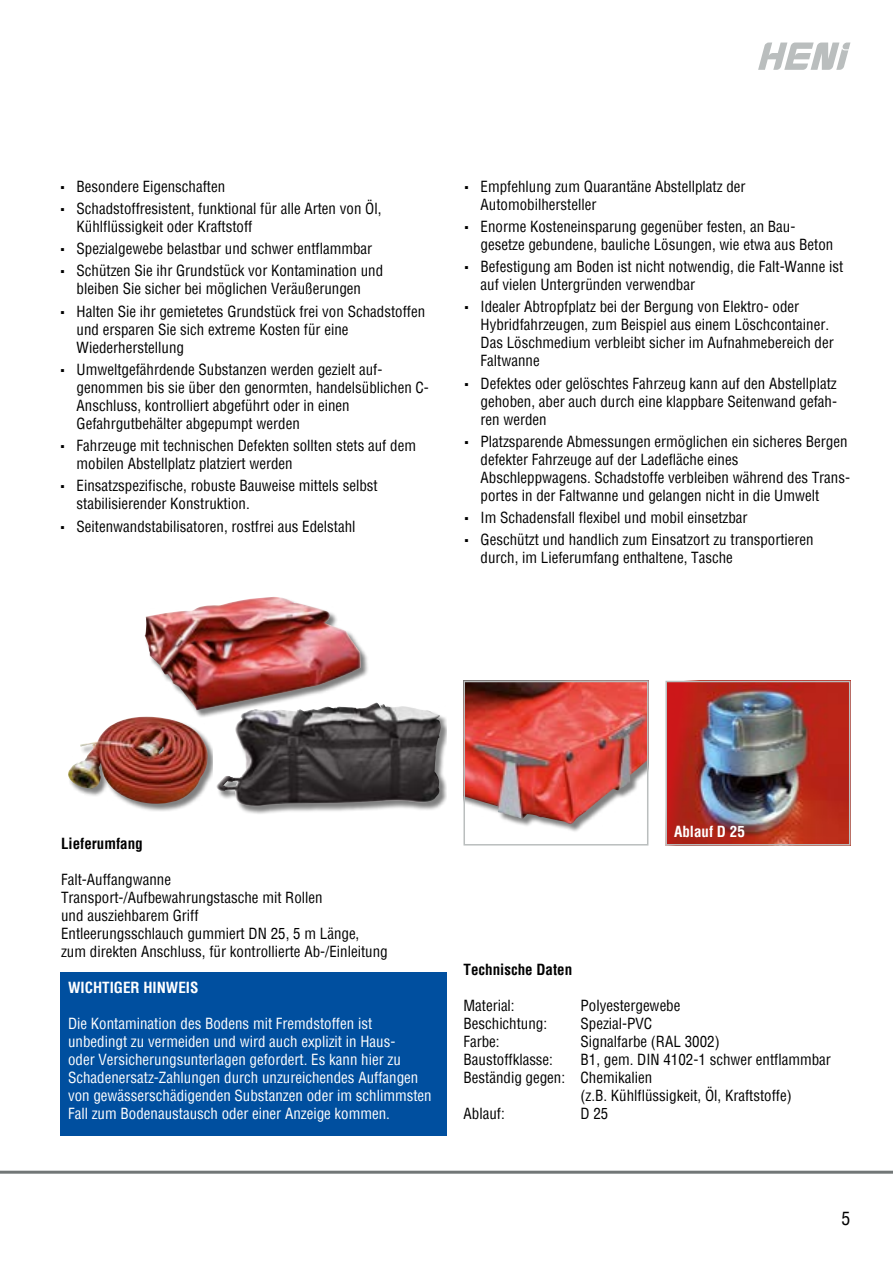
<style>
.page{position:relative;width:893px;height:1263px;background:#fff}
.page>*{position:absolute;margin:0;border:0;box-sizing:border-box;transform-origin:0 0}
.t1{font:condensed 18px "Helvetica";color:#000}
.t2{font:condensed 15px/18px "Helvetica";color:#000}
.t3{font:condensed 15px/18px "Helvetica";color:#fff}
.t4{font:700 condensed 15px "Helvetica";color:#000}
.t5{font:700 condensed 15px "Helvetica";color:#fff}
.s1{font-family:"The Sans C4 s";font-weight:300;font-stretch:normal}
</style>
<div class="page">
<hr style="left:0;top:1171px;width:893px;height:3px;background:#727777">
<svg style="left:758px;top:43px;width:92px;height:27px"></svg>
<div style="left:60px;top:972px;width:386px;height:163px;background:#004f9f"></div>
<div style="left:217px;top:703px;width:229px;height:111px;background:#000;opacity:.5"></div>
<img style="left:216px;top:703px;width:161px;height:88px">
<div style="left:68px;top:717px;width:145px;height:94px;background:#000;opacity:.5"></div>
<img style="left:68px;top:717px;width:141px;height:88px">
<div style="left:146px;top:597px;width:223px;height:121px;background:#000;opacity:.5"></div>
<img style="left:144px;top:597px;width:217px;height:114px">
<img style="left:668px;top:684px;width:179px;height:158px">
<div style="left:665px;top:681px;width:185px;height:164px;border:2px solid #babebe"></div>
<div style="left:463px;top:681px;width:185px;height:152px;background:#000;opacity:.5"></div>
<img style="left:466px;top:684px;width:179px;height:140px">
<div style="left:463px;top:681px;width:185px;height:164px;border:2px solid #babebe"></div>
<p class="t2" style="left:60px;top:177px;width:167px"><span class="s1">▪</span> Besondere Eigenschaften</p>
<p class="t2" style="left:77px;top:199px;width:306px;text-indent:-17px"><span class="s1">▪</span> Schadstoffresistent, funktional für alle Arten von Öl,<br>Kühlflüssigkeit oder Kraftstoff</p>
<p class="t2" style="left:60px;top:239px;width:314px"><span class="s1">▪</span> Spezialgewebe belastbar und schwer entflammbar</p>
<p class="t2" style="left:60px;top:262px;width:325px;text-align:center"><span class="s1">▪</span> Schützen Sie ihr Grundstück vor Kontamination und bleiben Sie sicher bei möglichen Veräußerungen</p>
<p class="t2" style="left:77px;top:302px;width:350px;text-indent:-17px"><span class="s1">▪</span> Halten Sie ihr gemietetes Grundstück frei von Schadstoffen und ersparen Sie sich extreme Kosten für eine<br>Wiederherstellung</p>
<p class="t2" style="left:77px;top:360px;width:354px;text-indent:-17px"><span class="s1">▪</span> Umweltgefährdende Substanzen werden gezielt auf&shy;genommen bis sie über den genormten, handelsüblichen C-Anschluss, kontrolliert abgeführt oder in einen Gefahrgutbehälter abgepumpt werden</p>
<p class="t2" style="left:77px;top:436px;width:341px;text-indent:-17px"><span class="s1">▪</span> Fahrzeuge mit technischen Defekten sollten stets auf dem mobilen Abstellplatz platziert werden</p>
<p class="t2" style="left:77px;top:477px;width:303px;text-indent:-17px"><span class="s1">▪</span> Einsatzspezifische, robuste Bauweise mittels selbst stabilisierender Konstruktion.</p>
<p class="t2" style="left:60px;top:517px;width:298px"><span class="s1">▪</span> Seitenwandstabilisatoren, rostfrei aus Edelstahl</p>
<p class="t2" style="left:480px;top:177px;width:266px;text-indent:-17px"><span class="s1">▪</span> Empfehlung zum Quarantäne Abstellplatz der<br>Automobilhersteller</p>
<p class="t2" style="left:480px;top:217px;width:354px;text-indent:-17px"><span class="s1">▪</span> Enorme Kosteneinsparung gegenüber festen, an Bau&shy;gesetze gebundene, bauliche Lösungen, wie etwa aus Beton</p>
<p class="t2" style="left:480px;top:257px;width:364px;text-indent:-17px"><span class="s1">▪</span> Befestigung am Boden ist nicht notwendig, die Falt-Wanne ist auf vielen Untergründen verwendbar</p>
<p class="t2" style="left:480px;top:298px;width:355px;text-indent:-17px"><span class="s1">▪</span> Idealer Abtropfplatz bei der Bergung von Elektro- oder Hybridfahrzeugen, zum Beispiel aus einem Löschcontainer.<br>Das Löschmedium verbleibt sicher im Aufnahmebereich der Faltwanne</p>
<p class="t2" style="left:480px;top:374px;width:358px;text-align:justify;text-indent:-17px"><span class="s1">▪</span> Defektes oder gelöschtes Fahrzeug kann auf den Abstellplatz gehoben, aber auch durch eine klappbare Seitenwand gefah&shy;ren werden</p>
<p class="t2" style="left:480px;top:432px;width:371px;text-indent:-17px"><span class="s1">▪</span> Platzsparende Abmessungen ermöglichen ein sicheres Bergen defekter Fahrzeuge auf der Ladefläche eines Abschleppwagens. Schadstoffe verbleiben während des Trans&shy;portes in der Faltwanne und gelangen nicht in die Umwelt</p>
<p class="t2" style="left:463px;top:508px;width:286px"><span class="s1">▪</span> Im Schadensfall flexibel und mobil einsetzbar</p>
<p class="t2" style="left:480px;top:531px;width:335px;text-indent:-17px"><span class="s1">▪</span> Geschützt und handlich zum Einsatzort zu transportieren durch, im Lieferumfang enthaltene, Tasche</p>
<p class="t4" style="left:61px;top:833px;width:83px">Lieferumfang</p>
<p class="t2" style="left:61px;top:870px;width:328px">Falt-Auffangwanne<br>Transport-/Aufbewahrungstasche mit Rollen<br>und ausziehbarem Griff<br>Entleerungsschlauch gummiert DN 25, 5 m Länge, zum direkten Anschluss, für kontrollierte Ab-/Einleitung</p>
<p class="t5" style="left:68px;top:977px;width:132px">WICHTIGER HINWEIS</p>
<p class="t3" style="left:68px;top:1014px;width:365px">Die Kontamination des Bodens mit Fremdstoffen ist unbedingt zu vermeiden und wird auch explizit in Haus-<br>oder Versicherungsunterlagen gefordert. Es kann hier zu Schadenersatz-Zahlungen durch unzureichendes Auffangen von gewässerschädigenden Substanzen oder im schlimmsten Fall zum Bodenaustausch oder einer Anzeige kommen.</p>
<p class="t5" style="left:674px;top:822px;width:72px">Ablauf D 25</p>
<p class="t4" style="left:463px;top:959px;width:110px">Technische Daten</p>
<p class="t2" style="left:463px;top:996px;width:53px">Material:</p>
<p class="t2" style="left:580px;top:996px;width:101px">Polyestergewebe</p>
<p class="t2" style="left:463px;top:1014px;width:85px">Beschichtung:</p>
<p class="t2" style="left:580px;top:1014px;width:73px">Spezial-PVC</p>
<p class="t2" style="left:463px;top:1032px;width:38px">Farbe:</p>
<p class="t2" style="left:580px;top:1032px;width:141px">Signalfarbe (RAL 3002)</p>
<p class="t2" style="left:463px;top:1050px;width:91px">Baustoffklasse:</p>
<p class="t2" style="left:580px;top:1050px;width:252px">B1, gem. DIN 4102-1 schwer entflammbar</p>
<p class="t2" style="left:463px;top:1068px;width:190px">Beständig gegen: Chemikalien</p>
<p class="t2" style="left:580px;top:1086px;width:213px">(z.B. Kühlflüssigkeit, Öl, Kraftstoffe)</p>
<p class="t2" style="left:463px;top:1104px;width:43px">Ablauf:</p>
<p class="t2" style="left:580px;top:1104px;width:29px">D 25</p>
<p class="t1" style="left:841px;top:1206px;width:10px">5</p>
</div>
